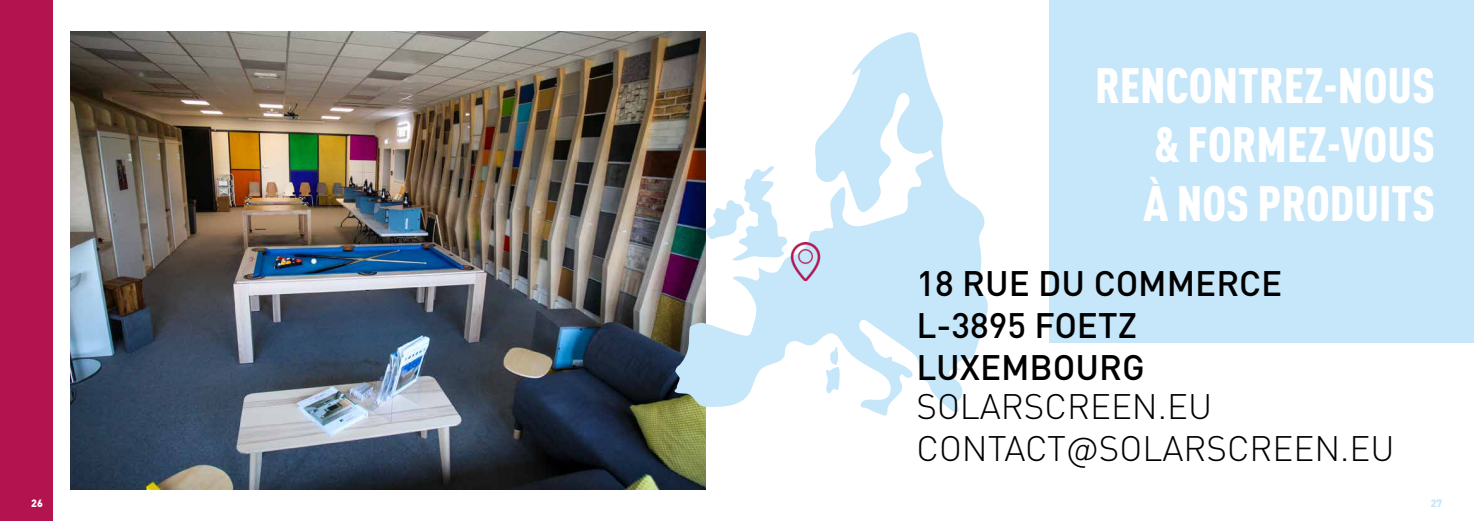
<style>
.page{position:relative;width:1474px;height:521px;background:#fff}
.page>*{position:absolute;margin:0;border:0;box-sizing:border-box;transform-origin:0 0}
.t1{font:900 condensed 49px/58.8px "DIN Pro";color:#fff;text-align:justify}
.t2{font:500 35px/42px "DIN Pro";color:#000}
.t3{font:300 35px/42px "DIN Pro";color:#000}
.t4{font:900 10.5px "DIN Pro";color:#c6e6f9}
.t5{font:900 10.5px "DIN Pro";color:#fff}
</style>
<div class="page">
<img style="left:70px;top:32px;width:635px;height:457px">
<svg style="left:674px;top:32px;width:314px;height:385px"></svg>
<svg style="left:706px;top:166px;width:81px;height:95px"></svg>
<svg style="left:825px;top:347px;width:14px;height:46px"></svg>
<div style="left:1049px;top:0;width:424px;height:342px;background:#c6e6f9"></div>
<img style="left:786px;top:242px;width:38px;height:38px">
<div style="left:0;top:0;width:52px;height:521px;background:#b31450"></div>
<p class="t5" style="left:31px;top:496px;width:13px">26</p>
<p class="t1" style="left:1143px;top:56px;width:293px;text-indent:-48px">RENCONTREZ-NOUS &amp; FORMEZ-VOUS À NOS PRODUITS</p>
<p class="t2" style="left:916px;top:260px;width:367px">18 RUE DU COMMERCE<br>L-3895 FOETZ<br>LUXEMBOURG</p>
<p class="t3" style="left:916px;top:384px;width:479px">SOLARSCREEN.EU<br>CONTACT@SOLARSCREEN.EU</p>
<p class="t4" style="left:1430px;top:496px;width:13px">27</p>
</div>
